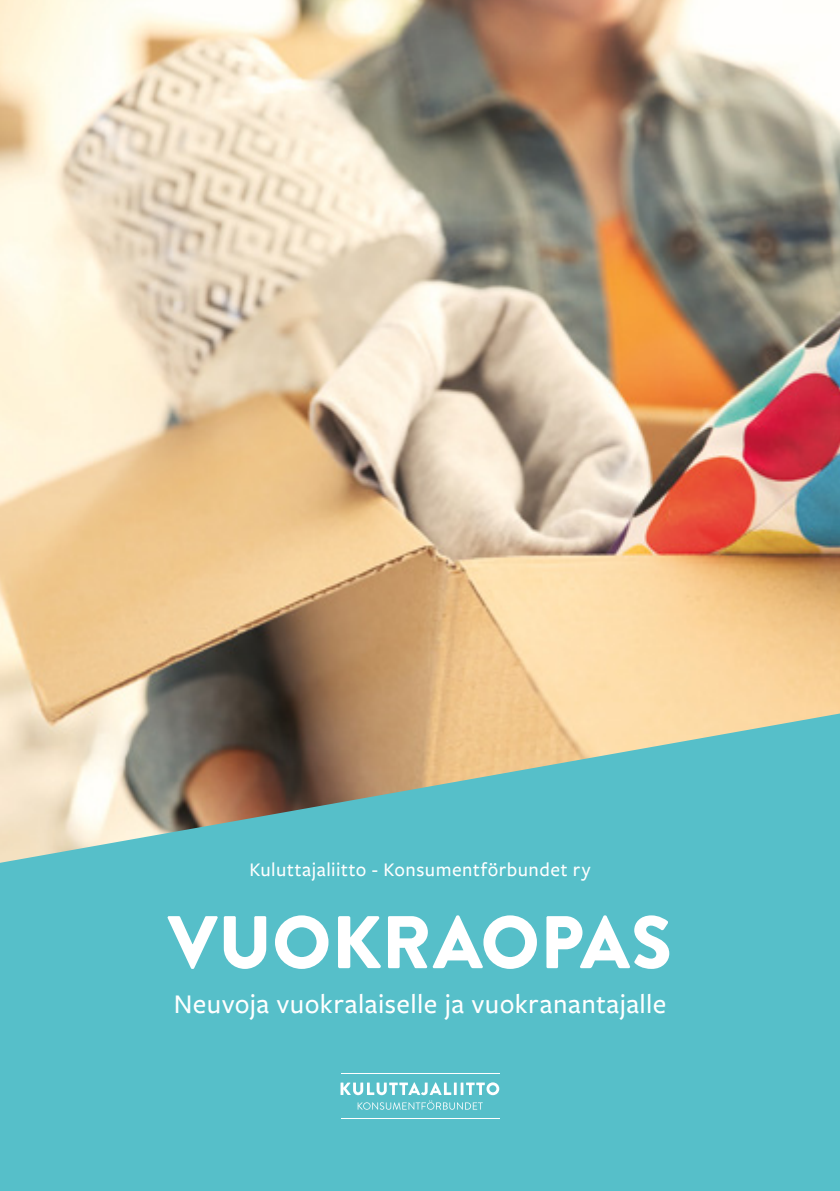
<style>
.page{position:relative;width:840px;height:1191px;background:#fff}
.page>*{position:absolute;margin:0;border:0;box-sizing:border-box;transform-origin:0 0}
.t1{font:900 74.4px "Brandon Grotesque";letter-spacing:.005em;color:#fff}
.t2{font:500 28px "Freight Sans Pro";letter-spacing:.02em;color:#fff}
.t3{font:500 20px "Freight Sans Pro";letter-spacing:.025em;color:#fff}
</style>
<div class="page">
<img style="left:0;top:0;width:839px;height:713px">
<svg style="left:0;top:713px;width:839px;height:478px;background:#67bbbe"></svg>
<svg style="left:340px;top:1082px;width:159px;height:27px;background:#80ced6"></svg>
<hr style="left:340px;top:1072px;width:159px;height:1px;background:#fff">
<hr style="left:340px;top:1118px;width:159px;height:1px;background:#fff">
<p class="t3" style="left:249px;top:856px;width:342px">Kuluttajaliitto - Konsumentförbundet ry</p>
<h1 class="t1" style="left:168px;top:889px;width:505px">VUOKRAOPAS</h1>
<p class="t2" style="left:174px;top:985px;width:494px">Neuvoja vuokralaiselle ja vuokranantajalle</p>
</div>
